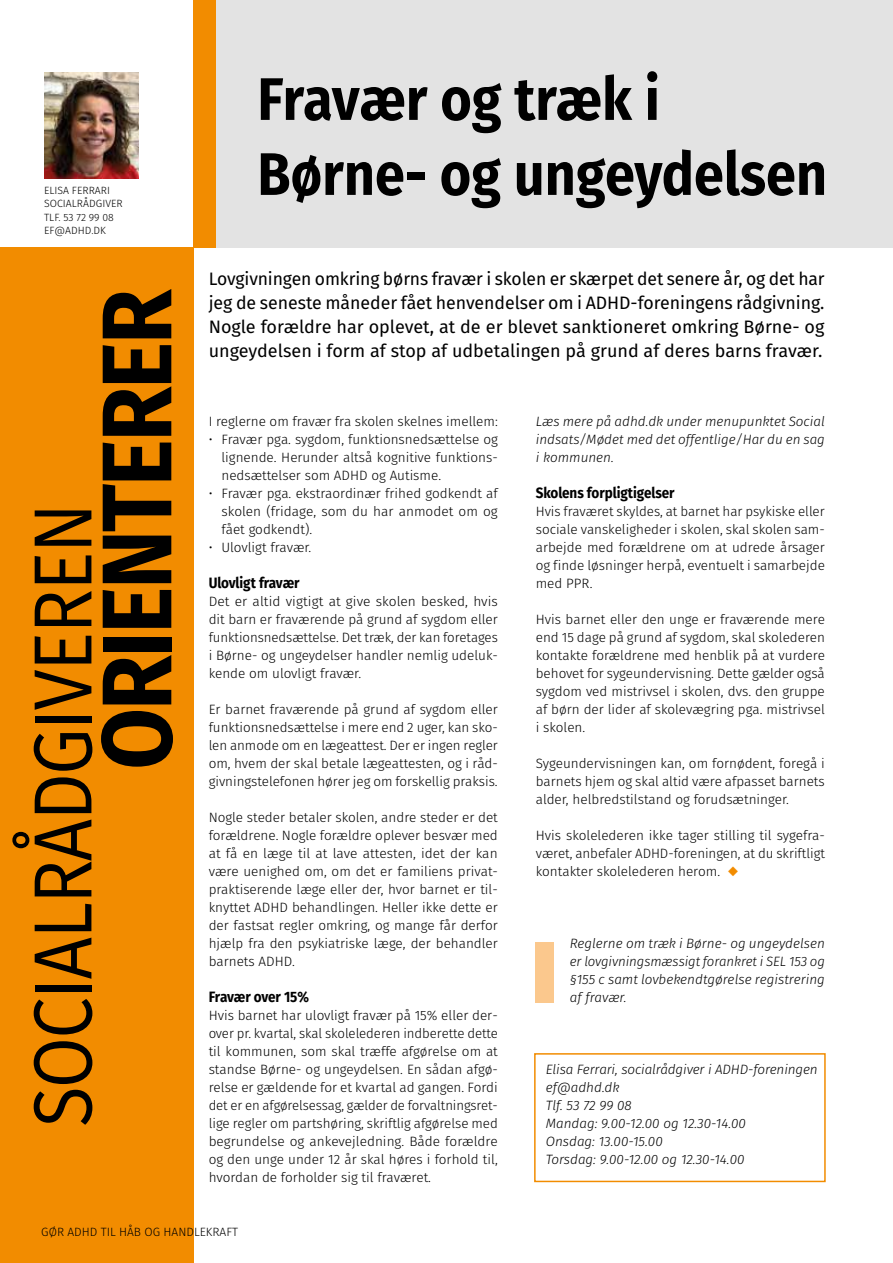
<style>
.page{position:relative;width:893px;height:1263px;background:#fff}
.page>*{position:absolute;margin:0;border:0;box-sizing:border-box;transform-origin:0 0}
.t1{font:700 99px "Fira Sans";letter-spacing:-.025em;color:#000;scale:.9 1}
.t2{font:82.5px "Fira Sans";letter-spacing:-.025em;color:#000;scale:.9 1}
.t3{font:700 60px/75px "Fira Sans";color:#000;scale:.9 1}
.t4{font:18px/24px "Fira Sans";color:#000;text-align:justify}
.t5{font:700 15px "Fira Sans";letter-spacing:-.005em;color:#000;scale:.9 1}
.t6{font:300 13.5px/18px "Fira Sans";color:#000;text-align:justify}
.t7{font:italic 300 13.5px/18px "Fira Sans";color:#000;text-align:justify}
.t8{font:300 12px "Fira Sans";color:#000}
.t9{font:300 10.5px/13.5px "Fira Sans";letter-spacing:.005em;color:#000}
.s1{color:#f28c00}
</style>
<div class="page">
<div style="left:0;top:247px;width:194px;height:1016px;background:#f28c00"></div>
<div style="left:194px;top:0;width:699px;height:247px;background:#e3e3e3"></div>
<img style="left:44px;top:72px;width:94px;height:107px">
<div style="left:194px;top:0;width:22px;height:247px;background:#f28c00"></div>
<div style="left:536px;top:943px;width:18px;height:60px;background:#fbc88d"></div>
<div style="left:534px;top:1053px;width:292px;height:129px;border:2px solid #f28c00"></div>
<p class="t9" style="left:44px;top:183px;width:80px">ELISA FERRARI<br>SOCIALRÅDGIVER<br>TLF. 53 72 99 08<br>EF@ADHD.DK</p>
<h2 class="t2" style="left:1px;top:1127px;width:695px;rotate:-90deg">SOCIALRÅDGIVEREN</h2>
<h1 class="t1" style="left:53px;top:770px;width:536px;rotate:-90deg">ORIENTERER</h1>
<h3 class="t3" style="left:257px;top:57px;width:635px">Fravær og træk i<br>Børne- og ungeydelsen</h3>
<p class="t4" style="left:209px;top:267px;width:617px">Lovgivningen omkring børns fravær i skolen er skærpet det senere år, og det har jeg de seneste måneder fået henvendelser om i ADHD-foreningens rådgivning.<br>Nogle forældre har oplevet, at de er blevet sanktioneret omkring Børne- og ungeydelsen i form af stop af udbetalingen på grund af deres barns fravær.</p>
<p class="t6" style="left:209px;top:412px;width:291px">I reglerne om fravær fra skolen skelnes imellem:</p>
<p class="t6" style="left:221px;top:430px;width:278px;text-indent:-13px">• Fravær pga. sygdom, funktionsnedsættelse og lignende. Herunder altså kognitive funktions&shy;nedsættelser som ADHD og Autisme.</p>
<p class="t6" style="left:221px;top:484px;width:278px;text-indent:-13px">• Fravær pga. ekstraordinær frihed godkendt af skolen (fridage, som du har anmodet om og fået godkendt).</p>
<p class="t6" style="left:209px;top:538px;width:104px">• Ulovligt fravær.</p>
<p class="t5" style="left:209px;top:570px;width:103px">Ulovligt fravær</p>
<p class="t6" style="left:209px;top:592px;width:291px">Det er altid vigtigt at give skolen besked, hvis dit barn er fraværende på grund af sygdom eller funktionsnedsættelse. Det træk, der kan foretages i Børne- og ungeydelser handler nemlig udeluk&shy;kende om ulovligt fravær.</p>
<p class="t6" style="left:209px;top:700px;width:291px">Er barnet fraværende på grund af sygdom eller funktionsnedsættelse i mere end 2 uger, kan sko&shy;len anmode om en lægeattest. Der er ingen regler om, hvem der skal betale lægeattesten, og i råd&shy;givningstelefonen hører jeg om forskellig praksis.</p>
<p class="t6" style="left:209px;top:808px;width:291px">Nogle steder betaler skolen, andre steder er det forældrene. Nogle forældre oplever besvær med at få en læge til at lave attesten, idet der kan være uenighed om, om det er familiens privat&shy;praktiserende læge eller der, hvor barnet er til&shy;knyttet ADHD behandlingen. Heller ikke dette er der fastsat regler omkring, og mange får derfor hjælp fra den psykiatriske læge, der behandler barnets ADHD.</p>
<p class="t5" style="left:209px;top:984px;width:113px">Fravær over 15%</p>
<p class="t6" style="left:209px;top:1006px;width:291px">Hvis barnet har ulovligt fravær på 15% eller der&shy;over pr. kvartal, skal skolelederen indberette dette til kommunen, som skal træffe afgørelse om at standse Børne- og ungeydelsen. En sådan afgø&shy;relse er gældende for et kvartal ad gangen. Fordi det er en afgørelsessag, gælder de forvaltningsret&shy;lige regler om partshøring, skriftlig afgørelse med begrundelse og ankevejledning. Både forældre og den unge under 12 år skal høres i forhold til, hvordan de forholder sig til fraværet.</p>
<p class="t7" style="left:536px;top:412px;width:291px">Læs mere på adhd.dk under menupunktet Social indsats/Mødet med det offentlige/Har du en sag i kommunen.</p>
<p class="t5" style="left:536px;top:480px;width:156px">Skolens forpligtigelser</p>
<p class="t6" style="left:536px;top:502px;width:291px">Hvis fraværet skyldes, at barnet har psykiske eller sociale vanskeligheder i skolen, skal skolen sam&shy;arbejde med forældrene om at udrede årsager og finde løsninger herpå, eventuelt i samarbejde med PPR.</p>
<p class="t6" style="left:536px;top:610px;width:291px">Hvis barnet eller den unge er fraværende mere end 15 dage på grund af sygdom, skal skolederen kontakte forældrene med henblik på at vurdere behovet for sygeundervisning. Dette gælder også sygdom ved mistrivsel i skolen, dvs. den gruppe af børn der lider af skolevægring pga. mistrivsel i skolen.</p>
<p class="t6" style="left:536px;top:754px;width:291px">Sygeundervisningen kan, om fornødent, foregå i barnets hjem og skal altid være afpasset barnets alder, helbredstilstand og forudsætninger.</p>
<p class="t6" style="left:536px;top:826px;width:291px">Hvis skolelederen ikke tager stilling til sygefra&shy;været, anbefaler ADHD-foreningen, at du skriftligt kontakter skolelederen herom. <span class="s1">◆</span></p>
<p class="t7" style="left:570px;top:934px;width:257px">Reglerne om træk i Børne- og ungeydelsen er lovgivningsmæssigt forankret i SEL 153 og §155 c samt lovbekendtgørelse registrering af fravær.</p>
<p class="t7" style="left:546px;top:1060px;width:273px;text-align:left">Elisa Ferrari, socialrådgiver i ADHD-foreningen ef@adhd.dk<br>Tlf. 53 72 99 08<br>Mandag: 9.00-12.00 og 12.30-14.00<br>Onsdag: 13.00-15.00<br>Torsdag: 9.00-12.00 og 12.30-14.00</p>
<p class="t8" style="left:41px;top:1223px;width:198px">GØR ADHD TIL HÅB OG HANDLEKRAFT</p>
</div>
